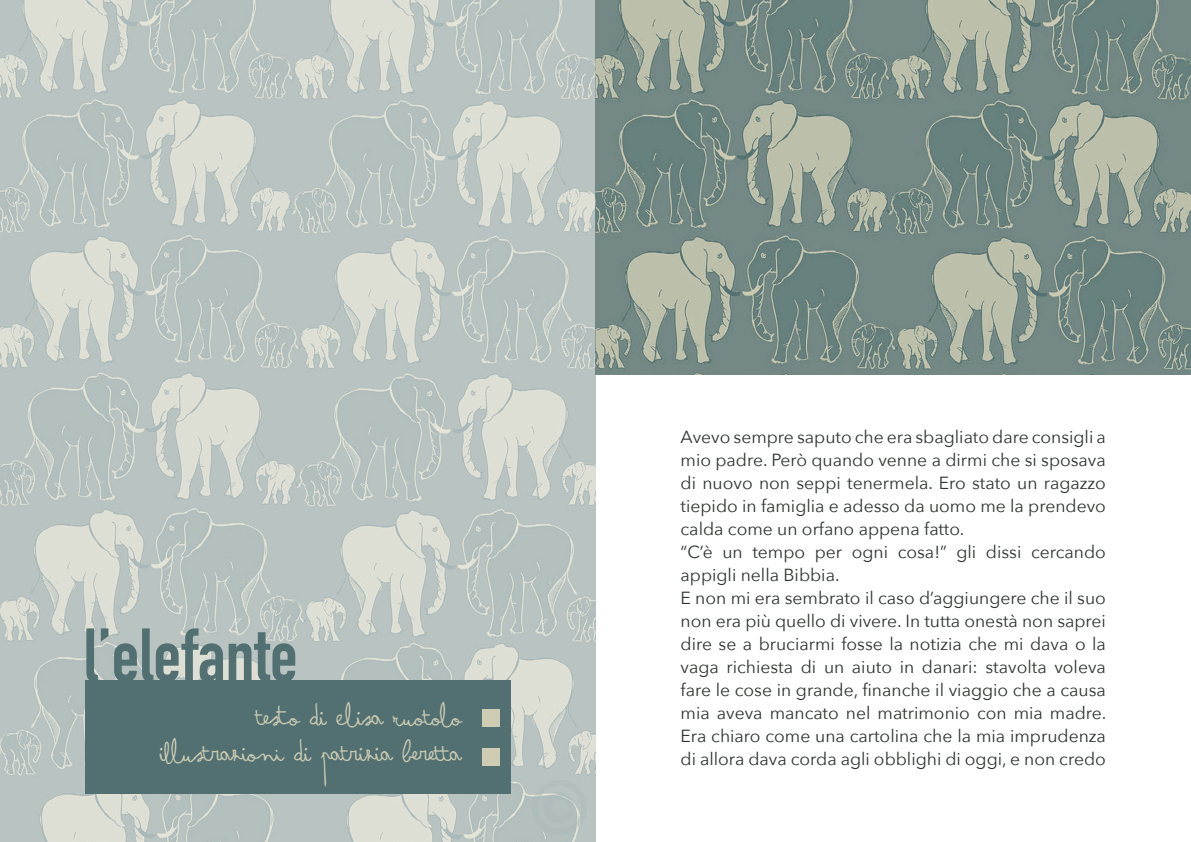
<style>
.page{position:relative;width:1191px;height:842px;background:#fff}
.page>*{position:absolute;margin:0;border:0;box-sizing:border-box;transform-origin:0 0}
.t1{font:700 75px "DIN Condensed";color:#527072}
.t2{font:40px/36px "Arsenale White";color:#ceccb3;text-align:right}
.t3{font:17.5px/23px "Avenir Next";color:#2d332f}
</style>
<div class="page">
<img style="left:595px;top:0;width:596px;height:374px">
<img style="left:0;top:0;width:595px;height:842px">
<div style="left:85px;top:680px;width:425px;height:114px;background:#527072"></div>
<div style="left:482px;top:710px;width:17px;height:17px;background:#ceccb3"></div>
<div style="left:482px;top:748px;width:17px;height:17px;background:#ceccb3"></div>
<h1 class="t1" style="left:84px;top:611px;width:215px">l’elefante</h1>
<h2 class="t2" style="left:160px;top:693px;width:303px">tesTo di Elisa Ruotolo iLlustrazionI di Patrizia Beretta</h2>
<p class="t3" style="left:680px;top:424px;width:427px">Avevo sempre saputo che era sbagliato dare consigli a mio padre. Però quando venne a dirmi che si sposava di nuovo non seppi tenermela. Ero stato un ragazzo tiepido in famiglia e adesso da uomo me la prendevo calda come un orfano appena fatto.<br>“C’è un tempo per ogni cosa!” gli dissi cercando appigli nella Bibbia.<br>E non mi era sembrato il caso d’aggiungere che il suo non era più quello di vivere. In tutta onestà non saprei dire se a bruciarmi fosse la notizia che mi dava o la vaga richiesta di un aiuto in danari: stavolta voleva fare le cose in grande, finanche il viaggio che a causa mia aveva mancato nel matrimonio con mia madre.<br>Era chiaro come una cartolina che la mia imprudenza di allora dava corda agli obblighi di oggi, e non credo</p>
</div>
